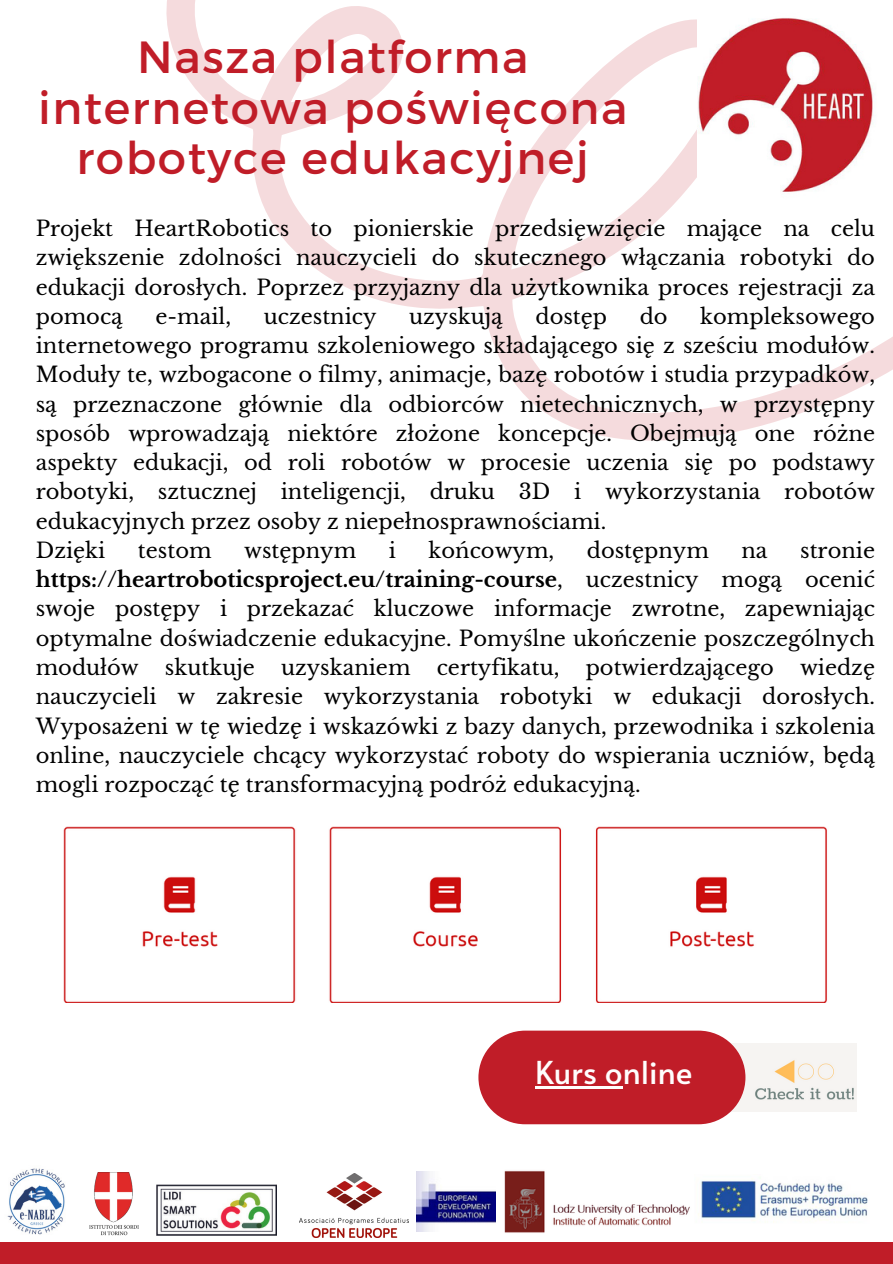
<style>
.page{position:relative;width:893px;height:1264px;background:#fff}
.page>*{position:absolute;margin:0;border:0;box-sizing:border-box;transform-origin:0 0}
.t1{font:45px/50.7px "Montserrat";letter-spacing:.035em;color:#c01d28;text-align:center}
.t2{font:31.5px "Alata";color:#fffdfd}
.t3{font:21px/29.2px "Libre Baskerville";color:#000;text-align:justify}
.s1{font-weight:700}
</style>
<div class="page">
<svg style="left:166px;top:0;width:726px;height:441px"></svg>
<div style="left:0;top:1241px;width:892px;height:22px;background:#c01d28"></div>
<img style="left:697px;top:13px;width:187px;height:187px">
<img style="left:698px;top:1180px;width:170px;height:43px">
<img style="left:7px;top:1168px;width:58px;height:67px">
<img style="left:89px;top:1172px;width:50px;height:64px">
<img style="left:157px;top:1184px;width:119px;height:51px">
<img style="left:300px;top:1173px;width:109px;height:64px">
<img style="left:416px;top:1171px;width:79px;height:60px">
<img style="left:504px;top:1170px;width:186px;height:63px">
<img style="left:63px;top:826px;width:764px;height:176px">
<img style="left:731px;top:1043px;width:125px;height:68px">
<div style="left:478px;top:1030px;width:267px;height:94px;background:#c01d28;border-radius:47px"></div>
<hr style="left:535px;top:1086px;width:87px;height:2px;background:#fffdfd">
<p class="t1" style="left:38px;top:29px;width:591px">Nasza platforma internetowa poświęcona robotyce edukacyjnej</p>
<h2 class="t3" style="left:36px;top:214px;width:840px">Projekt HeartRobotics to pionierskie przedsięwzięcie mające na celu zwiększenie zdolności nauczycieli do skutecznego włączania robotyki do edukacji dorosłych. Poprzez przyjazny dla użytkownika proces rejestracji za pomocą</h2>
<h2 class="t3" style="left:36px;top:302px;width:840px;text-indent:664px">kompleksowego internetowego programu szkoleniowego składającego się z sześciu modułów.<br>Moduły te, wzbogacone o filmy, animacje, bazę robotów i studia przypadków, są przeznaczone głównie dla odbiorców nietechnicznych, w przystępny sposób wprowadzają niektóre złożone koncepcje. Obejmują one różne aspekty edukacji, od roli robotów w procesie uczenia się po podstawy robotyki, sztucznej inteligencji, druku 3D i wykorzystania robotów edukacyjnych przez osoby z niepełnosprawnościami.</h2>
<p class="t3" style="left:36px;top:536px;width:71px">Dzięki</p>
<p class="t3" style="left:138px;top:536px;width:75px">testom</p>
<p class="t3" style="left:244px;top:536px;width:114px">wstępnym</p>
<p class="t3" style="left:389px;top:536px;width:9px">i</p>
<p class="t3" style="left:428px;top:536px;width:127px">końcowym,</p>
<p class="t3" style="left:586px;top:536px;width:124px">dostępnym</p>
<p class="t3" style="left:741px;top:536px;width:28px">na</p>
<h2 class="t3" style="left:155px;top:302px;width:77px">e-mail,</h2>
<h2 class="t3" style="left:264px;top:302px;width:114px">uczestnicy</h2>
<h2 class="t3" style="left:409px;top:302px;width:95px">uzyskują</h2>
<h2 class="t3" style="left:535px;top:302px;width:73px">dostęp</h2>
<h2 class="t3" style="left:639px;top:302px;width:29px">do</h2>
<p class="t3" style="left:36px;top:536px;width:840px;text-indent:764px">stronie <span class="s1">https://heartroboticsproject.eu/training-course</span>, uczestnicy mogą ocenić swoje postępy i przekazać kluczowe informacje zwrotne, zapewniając optymalne doświadczenie edukacyjne. Pomyślne ukończenie poszczególnych modułów skutkuje uzyskaniem certyfikatu, potwierdzającego wiedzę nauczycieli w zakresie wykorzystania robotyki w edukacji dorosłych.<br>Wyposażeni w tę wiedzę i wskazówki z bazy danych, przewodnika i szkolenia online, nauczyciele chcący wykorzystać roboty do wspierania uczniów, będą mogli rozpocząć tę transformacyjną podróż edukacyjną.</p>
<p class="t2" style="left:535px;top:1049px;width:159px">Kurs online</p>
</div>
